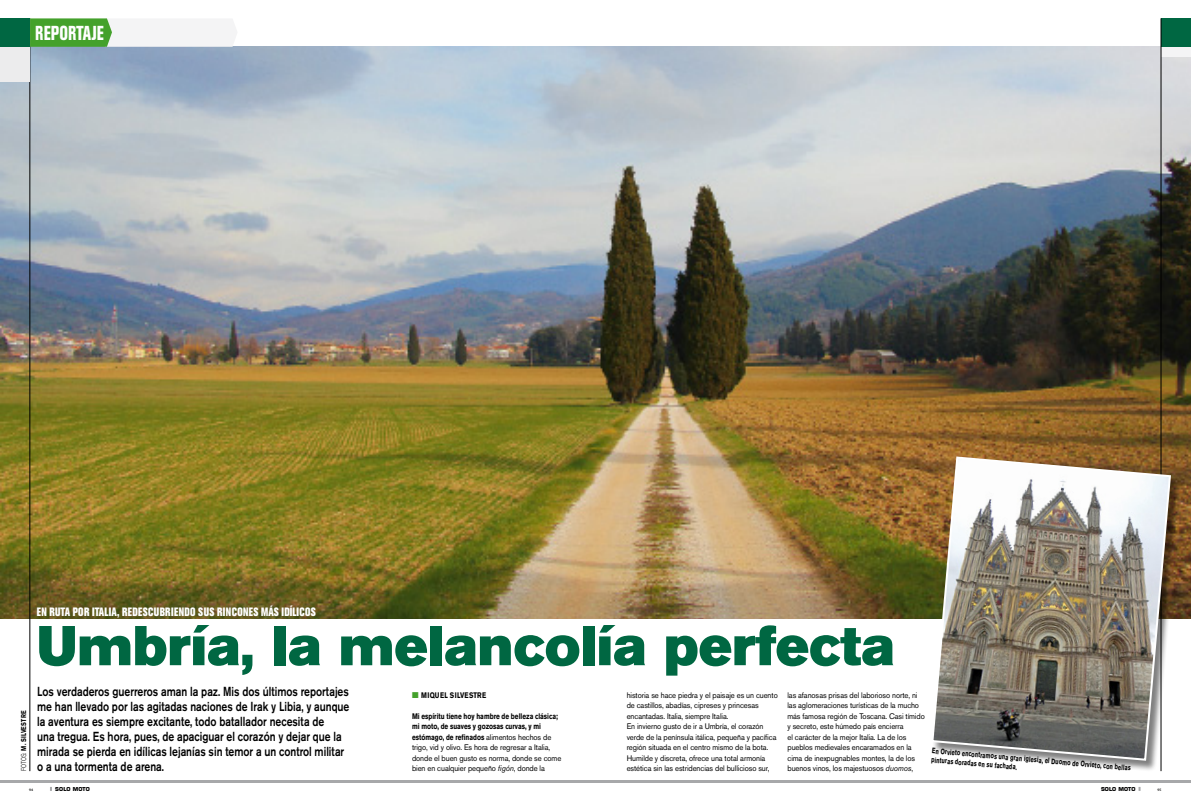
<style>
.page{position:relative;width:1191px;height:808px;background:#fff}
.page>*{position:absolute;margin:0;border:0;box-sizing:border-box;transform-origin:0 0}
._03_3_TIT_REPORTAJE{font:55.5px "Akzidenz Grotesk BE Super";color:#006742}
._01_1_SECCIÓN_REPORT{font:800 condensed 20px "Akzidenz Grotesk BE";letter-spacing:.01em;color:#fff;scale:.8 1}
._05_0_ENTRADILLA__SM{font:500 13px/15px "Akzidenz Grotesk BE";color:#000;scale:.8 1}
._02_1_ANT_TIT_REPORT{font:800 12px "Akzidenz Grotesk BE";letter-spacing:.04em;color:#fff;scale:.8 1}
._06_0_TEXTO__SM{font:8px/10.5px "Akzidenz Grotesk BE";letter-spacing:-.01em;color:#000;scale:.95 1}
._04_1_FIRMA_REDACTOR{font:700 8px "Akzidenz Grotesk BE";letter-spacing:.06em;color:#000;scale:.8 1}
._09_0_PIE_DE_FOTO__S{font:700 7.7px/9px "Akzidenz Grotesk BE";color:#000;scale:.7 1}
._04_2_FIRMA_FOTOS__S{font:700 7px "Akzidenz Grotesk BE";letter-spacing:.04em;color:#000;scale:.8 1}
.t1{font:6px "Myriad Pro";color:#000}
.t2{font:700 5.3px "Eurostile";letter-spacing:.02em;color:#000}
.s1{font-weight:300}
.s2{color:#44a12b}
.s3{font-weight:700}
.s4{font-style:italic}
</style>
<div class="page">
<img style="left:0;top:46px;width:1191px;height:573px">
<hr style="left:0;top:780px;width:595px;height:2px;background:#a7a8aa">
<hr style="left:30px;top:18px;width:1px;height:753px;background:#000">
<svg style="left:30px;top:18px;width:208px;height:29px"></svg>
<div style="left:0;top:18px;width:30px;height:64px;background:#ececed"></div>
<div style="left:0;top:18px;width:30px;height:29px;background:#006742"></div>
<div style="left:1161px;top:18px;width:30px;height:39px;background:#f4f4f5"></div>
<div style="left:1161px;top:18px;width:30px;height:29px;background:#006742"></div>
<hr style="left:596px;top:780px;width:595px;height:2px;background:#a7a8aa">
<svg style="left:1100px;top:782px;width:40px;height:9px"></svg>
<hr style="left:1160px;top:18px;width:1px;height:753px;background:#000">
<svg style="left:29px;top:709px;width:2px;height:63px"></svg>
<div style="left:931px;top:457px;width:250px;height:314px;background:#000;opacity:.5"></div>
<img style="left:930px;top:455px;width:242px;height:307px">
<p class="_01_1_SECCIÓN_REPORT" style="left:35px;top:21px;width:87px">REPORTAJE</p>
<p class="_04_2_FIRMA_FOTOS__S" style="left:20px;top:771px;width:77px;rotate:-90deg"><span class="s1">FOTOS:</span> M. SILVESTRE</p>
<p class="_02_1_ANT_TIT_REPORT" style="left:37px;top:604px;width:350px">EN RUTA POR ITALIA, REDESCUBRIENDO SUS RINCONES MÁS IDÍLICOS</p>
<p class="_03_3_TIT_REPORTAJE" style="left:37px;top:613px;width:859px">Umbría, la melancolía perfecta</p>
<p class="_04_1_FIRMA_REDACTOR" style="left:412px;top:690px;width:94px"><span class="s2">■</span> MIQUEL SILVESTRE</p>
<p class="_06_0_TEXTO__SM" style="left:412px;top:710px;width:159px"><span class="s3">Mi espíritu tiene hoy hambre de belleza clásica; mi moto, de suaves y gozosas curvas, y mi estómago, de refinados</span> alimentos hechos de trigo, vid y olivo. Es hora de regresar a Italia, donde el buen gusto es norma, donde se come bien en cualquier pequeño <span class="s4">figón</span>, donde la</p>
<p class="_05_0_ENTRADILLA__SM" style="left:37px;top:684px;width:392px">Los verdaderos guerreros aman la paz. Mis dos últimos reportajes me han llevado por las agitadas naciones de Irak y Libia, y aunque la aventura es siempre excitante, todo batallador necesita de<br>una tregua. Es hora, pues, de apaciguar el corazón y dejar que la mirada se pierda en idílicas lejanías sin temor a un control militar o a una tormenta de arena.</p>
<p class="_06_0_TEXTO__SM" style="left:626px;top:689px;width:161px">historia se hace piedra y el paisaje es un cuento de castillos, abadías, cipreses y princesas encantadas. Italia, siempre Italia.</p>
<p class="_06_0_TEXTO__SM" style="left:787px;top:689px;width:146px">las afanosas prisas del laborioso norte, ni las aglomeraciones turísticas de la mucho más famosa región de Toscana. Casi tímido y secreto, este húmedo país encierra<br>el carácter de la mejor Italia. La de los pueblos medievales encaramados en la cima de inexpugnables montes, la de los buenos vinos, los majestuosos <span class="s4">duomos</span>,</p>
<p class="_06_0_TEXTO__SM" style="left:626px;top:721px;width:159px">En invierno gusto de ir a Umbría, el corazón verde de la península itálica, pequeña y pacífica región situada en el centro mismo de la bota.<br>Humilde y discreta, ofrece una total armonía estética sin las estridencias del bullicioso sur,</p>
<p class="_09_0_PIE_DE_FOTO__S" style="left:932px;top:746px;width:286px;rotate:5deg">En Orvieto encontramos una gran iglesia, el Duomo de Orvieto, con bellas pinturas doradas en su fachada.</p>
<p class="t1" style="left:29px;top:785px;width:6px">94</p>
<p class="t2" style="left:55px;top:786px;width:36px">SOLO MOTO</p>
<p class="t2" style="left:1101px;top:786px;width:36px">SOLO MOTO</p>
<p class="t1" style="left:1157px;top:785px;width:5px">95</p>
</div>
